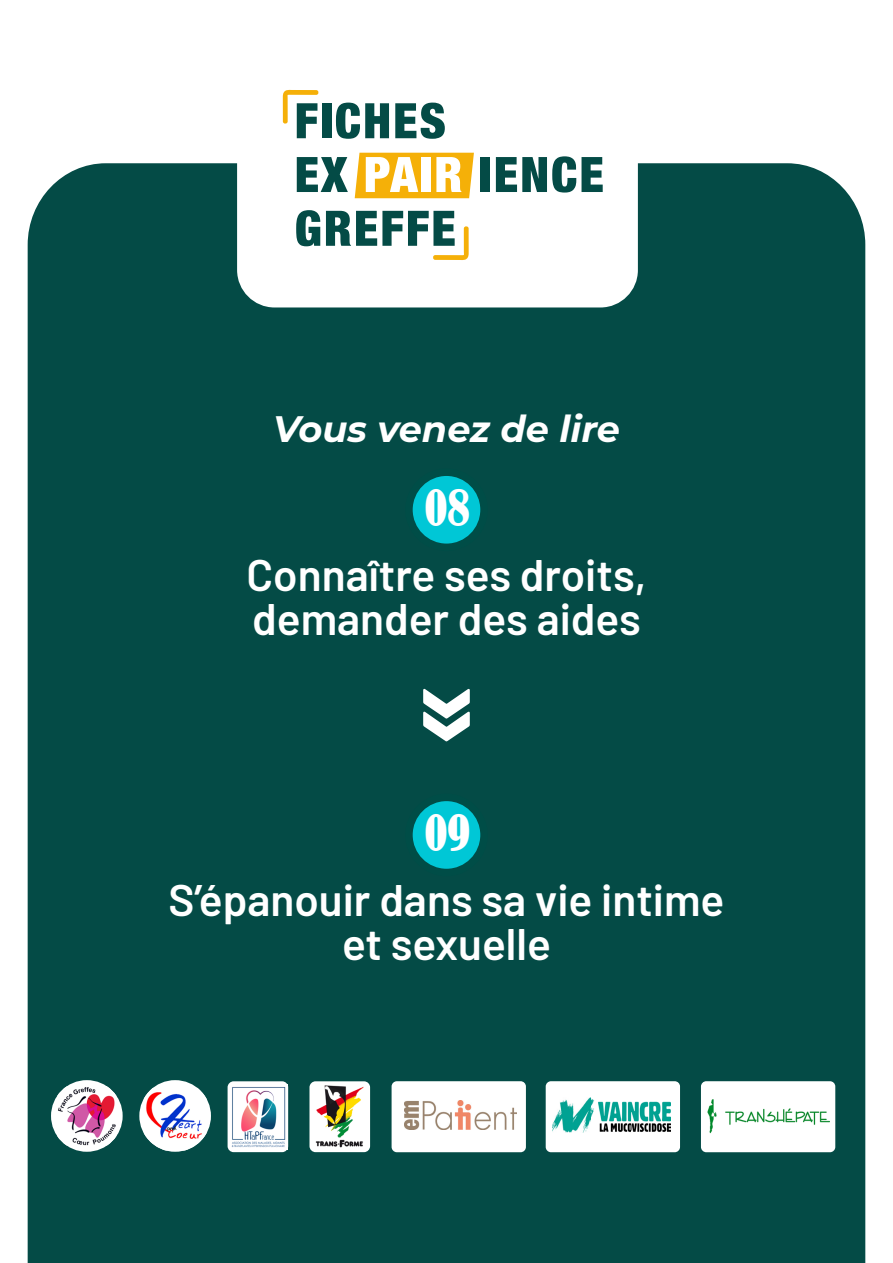
<style>
.page{position:relative;width:893px;height:1263px;background:#fff}
.page>*{position:absolute;margin:0;border:0;box-sizing:border-box;transform-origin:0 0}
.t1{font:condensed 46.5px "Bernard";color:#fff}
.t2{font:600 44.1px/44.1px "Barlow";color:#fff}
.t3{font:italic 700 36.75px "Montserrat";color:#fff}
</style>
<div class="page">
<div style="left:28px;top:163px;width:837px;height:1100px;background:#044b46"></div>
<div style="left:51px;top:1080px;width:72px;height:72px;background:#fff;border-radius:50%"></div>
<img style="left:57px;top:1086px;width:60px;height:59px">
<div style="left:139px;top:1080px;width:72px;height:72px;background:#fff;border-radius:50%"></div>
<img style="left:144px;top:1088px;width:62px;height:62px">
<div style="left:392px;top:1081px;width:134px;height:71px;background:#fff;border-radius:5px"></div>
<img style="left:404px;top:1101px;width:113px;height:29px">
<div style="left:546px;top:1081px;width:134px;height:71px;background:#fff;border-radius:5px"></div>
<img style="left:552px;top:1098px;width:119px;height:35px">
<div style="left:701px;top:1081px;width:134px;height:71px;background:#fff;border-radius:5px"></div>
<img style="left:708px;top:1099px;width:121px;height:35px">
<div style="left:228px;top:1081px;width:60px;height:71px;background:#fff;border-radius:6px"></div>
<img style="left:231px;top:1087px;width:55px;height:61px">
<div style="left:309px;top:1081px;width:61px;height:71px;background:#fff;border-radius:6px"></div>
<img style="left:316px;top:1085px;width:48px;height:62px">
<svg style="left:423px;top:689px;width:47px;height:52px"></svg>
<div style="left:409px;top:472px;width:75px;height:75px;background:#00c7d6;border-radius:50%"></div>
<div style="left:405px;top:468px;width:83px;height:83px;border:8px solid #004d47;border-radius:50%"></div>
<div style="left:409px;top:797px;width:75px;height:75px;background:#00c7d6;border-radius:50%"></div>
<div style="left:405px;top:794px;width:83px;height:82px;border:8px solid #004d47;border-radius:50%"></div>
<div style="left:237px;top:49px;width:401px;height:258px;background:#fff;border-radius:37px"></div>
<svg style="left:283px;top:90px;width:36px;height:48px"></svg>
<div style="left:322px;top:103px;width:9px;height:35px;background:#044b46"></div>
<svg style="left:336px;top:103px;width:53px;height:36px"></svg>
<svg style="left:395px;top:103px;width:50px;height:36px"></svg>
<svg style="left:297px;top:157px;width:51px;height:35px"></svg>
<svg style="left:355px;top:153px;width:119px;height:45px"></svg>
<div style="left:481px;top:157px;width:9px;height:35px;background:#044b46"></div>
<svg style="left:496px;top:156px;width:107px;height:37px"></svg>
<svg style="left:296px;top:210px;width:24px;height:36px"></svg>
<svg style="left:326px;top:211px;width:143px;height:49px"></svg>
<p class="t3" style="left:273px;top:402px;width:348px">Vous venez de lire</p>
<p class="t1" style="left:425px;top:481px;width:47px">08</p>
<p class="t2" style="left:247px;top:549px;width:401px">Connaître ses droits, demander des aides</p>
<p class="t1" style="left:425px;top:806px;width:47px">09</p>
<p class="t2" style="left:169px;top:875px;width:557px;text-align:center">S’épanouir dans sa vie intime et sexuelle</p>
</div>
